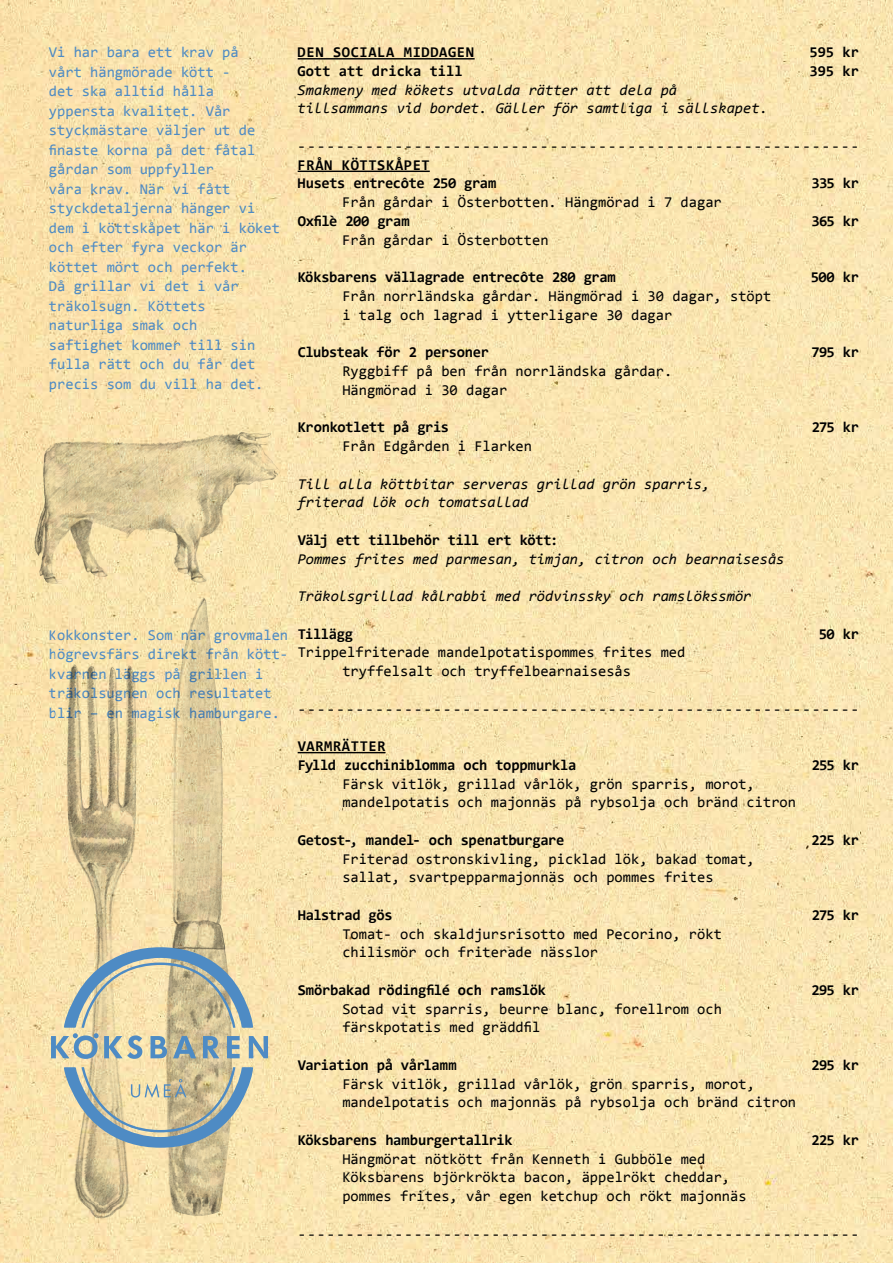
<style>
.page{position:relative;width:893px;height:1263px;background:#fff}
.page>*{position:absolute;margin:0;border:0;box-sizing:border-box;transform-origin:0 0}
.t1{font:15px/18.8px "Consolas";color:#000}
.t2{font:15px/19.5px "Consolas";color:#4e8bc4}
.t3{font:700 15px/18.8px "Consolas";letter-spacing:-.02em;color:#000}
.t4{font:italic 15px/18.8px "Consolas";color:#000}
.t5{font:700 15px "Consolas";letter-spacing:.04em;color:#000}
.t6{font:700 15px "Consolas";color:#000}
</style>
<div class="page">
<img style="left:0;top:0;width:893px;height:1263px">
<hr style="left:298px;top:58px;width:177px;height:2px;background:#000">
<hr style="left:298px;top:171px;width:132px;height:1px;background:#000">
<hr style="left:298px;top:752px;width:88px;height:1px;background:#000">
<img style="left:34px;top:432px;width:207px;height:152px">
<img style="left:67px;top:597px;width:166px;height:622px">
<svg style="left:51px;top:947px;width:217px;height:112px;background:#c5c4ab"></svg>
<svg style="left:64px;top:1067px;width:189px;height:81px;background:#c0bfa7"></svg>
<p class="t2" style="left:49px;top:42px;width:233px">Vi har bara ett krav på<br>vårt hängmörade kött -<br>det ska alltid hålla yppersta kvalitet. Vår styckmästare väljer ut de finaste korna på det fåtal gårdar som uppfyller<br>våra krav. När vi fått styckdetaljerna hänger vi dem i köttskåpet här i köket och efter fyra veckor är köttet mört och perfekt.<br>Då grillar vi det i vår träkolsugn. Köttets naturliga smak och<br>saftighet kommer till sin fulla rätt och du får det precis som du vill ha det.</p>
<p class="t2" style="left:49px;top:625px;width:241px">Kokkonster. Som när grovmalen högrevsfärs direkt från kött&shy;kvarnen läggs på grillen i träkolsugnen och resultatet blir – en magisk hamburgare.</p>
<p class="t5" style="left:298px;top:43px;width:178px">DEN SOCIALA MIDDAGEN</p>
<p class="t3" style="left:809px;top:43px;width:51px">595 kr</p>
<p class="t6" style="left:298px;top:61px;width:167px">Gott att dricka till</p>
<p class="t3" style="left:809px;top:62px;width:51px">395 kr</p>
<p class="t4" style="left:298px;top:80px;width:472px">Smakmeny med kökets utvalda rätter att dela på tillsammans vid bordet. Gäller för samtliga i sällskapet.</p>
<p class="t1" style="left:298px;top:136px;width:563px">----------------------------------------------------------</p>
<p class="t3" style="left:298px;top:155px;width:200px">FRÅN KÖTTSKÅPET<br>Husets entrecôte 250 gram</p>
<p class="t3" style="left:812px;top:174px;width:49px">335 kr</p>
<p class="t1" style="left:342px;top:193px;width:381px">Från gårdar i Österbotten. Hängmörad i 7 dagar</p>
<p class="t3" style="left:298px;top:212px;width:113px">Oxfilè 200 gram</p>
<p class="t3" style="left:811px;top:212px;width:49px">365 kr</p>
<p class="t1" style="left:342px;top:230px;width:208px">Från gårdar i Österbotten</p>
<p class="t3" style="left:298px;top:268px;width:320px">Köksbarens vällagrade entrecôte 280 gram</p>
<p class="t3" style="left:811px;top:268px;width:50px">500 kr</p>
<p class="t1" style="left:342px;top:286px;width:430px">Från norrländska gårdar. Hängmörad i 30 dagar, stöpt i talg och lagrad i ytterligare 30 dagar</p>
<p class="t3" style="left:298px;top:343px;width:193px">Clubsteak för 2 personer</p>
<p class="t3" style="left:811px;top:343px;width:49px">795 kr</p>
<p class="t1" style="left:342px;top:361px;width:331px">Ryggbiff på ben från norrländska gårdar.<br>Hängmörad i 30 dagar</p>
<p class="t3" style="left:298px;top:418px;width:153px">Kronkotlett på gris</p>
<p class="t3" style="left:812px;top:418px;width:49px">275 kr</p>
<p class="t1" style="left:342px;top:436px;width:191px">Från Edgården i Flarken</p>
<p class="t4" style="left:298px;top:473px;width:414px">Till alla köttbitar serveras grillad grön sparris, friterad lök och tomatsallad</p>
<p class="t3" style="left:298px;top:530px;width:262px">Välj ett tillbehör till ert kött:</p>
<p class="t4" style="left:298px;top:548px;width:488px">Pommes frites med parmesan, timjan, citron och bearnaisesås</p>
<p class="t4" style="left:298px;top:586px;width:455px">Träkolsgrillad kålrabbi med rödvinssky och ramslökssmör</p>
<p class="t3" style="left:298px;top:624px;width:57px">Tillägg</p>
<p class="t3" style="left:819px;top:624px;width:42px">50 kr</p>
<p class="t1" style="left:342px;top:643px;width:345px;text-indent:-45px">Trippelfriterade mandelpotatispommes frites med tryffelsalt och tryffelbearnaisesås</p>
<p class="t1" style="left:298px;top:699px;width:563px">----------------------------------------------------------</p>
<p class="t3" style="left:298px;top:737px;width:280px">VARMRÄTTER<br>Fylld zucchiniblomma och toppmurkla</p>
<p class="t3" style="left:812px;top:755px;width:49px">255 kr</p>
<p class="t1" style="left:342px;top:774px;width:455px">Färsk vitlök, grillad vårlök, grön sparris, morot, mandelpotatis och majonnäs på rybsolja och bränd citron</p>
<p class="t3" style="left:298px;top:830px;width:268px">Getost-, mandel- och spenatburgare</p>
<p class="t3" style="left:811px;top:830px;width:49px">225 kr</p>
<p class="t1" style="left:342px;top:849px;width:414px">Friterad ostronskivling, picklad lök, bakad tomat, sallat, svartpepparmajonnäs och pommes frites</p>
<p class="t3" style="left:298px;top:905px;width:97px">Halstrad gös</p>
<p class="t3" style="left:812px;top:905px;width:49px">275 kr</p>
<p class="t1" style="left:342px;top:924px;width:381px">Tomat- och skaldjursrisotto med Pecorino, rökt chilismör och friterade nässlor</p>
<p class="t3" style="left:298px;top:980px;width:250px">Smörbakad rödingfilé och ramslök</p>
<p class="t3" style="left:811px;top:980px;width:49px">295 kr</p>
<p class="t1" style="left:342px;top:999px;width:381px">Sotad vit sparris, beurre blanc, forellrom och färskpotatis med gräddfil</p>
<p class="t3" style="left:298px;top:1055px;width:160px">Variation på vårlamm</p>
<p class="t3" style="left:811px;top:1055px;width:49px">295 kr</p>
<p class="t1" style="left:342px;top:1074px;width:455px">Färsk vitlök, grillad vårlök, grön sparris, morot, mandelpotatis och majonnäs på rybsolja och bränd citron</p>
<p class="t3" style="left:298px;top:1130px;width:216px">Köksbarens hamburgertallrik</p>
<p class="t3" style="left:811px;top:1130px;width:49px">225 kr</p>
<p class="t1" style="left:342px;top:1149px;width:406px">Hängmörat nötkött från Kenneth i Gubböle med<br>Köksbarens björkrökta bacon, äppelrökt cheddar, pommes frites, vår egen ketchup och rökt majonnäs</p>
<p class="t1" style="left:298px;top:1224px;width:563px">----------------------------------------------------------</p>
</div>
